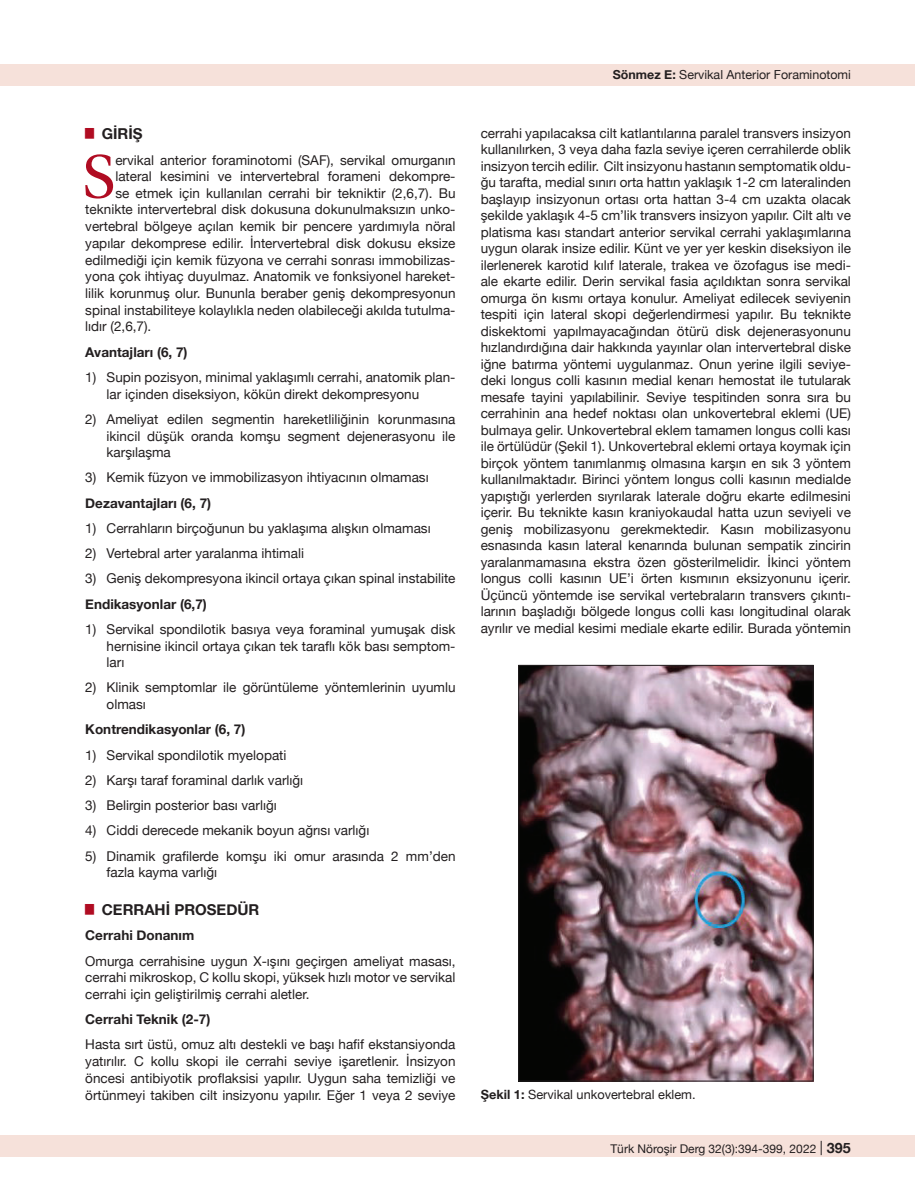
<style>
.page{position:relative;width:915px;height:1191px;background:#fff}
.page>*{position:absolute;margin:0;border:0;box-sizing:border-box;transform-origin:0 0}
.t1{font:61.2px "Utopia";color:#b00c22}
.t2{font:700 15px "Helvetica Neue";color:#231f20}
.t3{font:13.5px/16.5px "Helvetica Neue";color:#231f20;text-align:justify}
.t4{font:700 13.5px "Helvetica Neue";color:#231f20}
.t5{font:12.75px "Helvetica Neue";color:#231f20}
.t6{font:12.45px "Helvetica Neue";color:#231f20}
.t7{font:12px "Helvetica Neue";color:#231f20}
.s1{font-weight:700}
.s2{font-size:14.25px}
.s3{font-weight:700;font-size:14.25px}
</style>
<div class="page">
<div style="left:0;top:1135px;width:914px;height:22px;background:#f6e1da"></div>
<div style="left:0;top:64px;width:914px;height:21px;background:#f6e1da"></div>
<img style="left:520px;top:667px;width:291px;height:412px">
<div style="left:518px;top:665px;width:295px;height:416px;border:1px solid #231f20"></div>
<p class="t2" style="left:85px;top:122px;width:59px"><sup>█</sup> GIRIŞ</p>
<h1 class="t1" style="left:82px;top:141px;width:35px">S</h1>
<p class="t3" style="left:115px;top:152px;width:341px">ervikal anterior foraminotomi (SAF), servikal omurganın</p>
<p class="t3" style="left:115px;top:169px;width:341px">lateral kesimini ve intervertebral forameni dekompre-</p>
<p class="t3" style="left:115px;top:185px;width:341px">se etmek için kullanılan cerrahi bir tekniktir (2,6,7). Bu</p>
<p class="t3" style="left:85px;top:202px;width:371px">teknikte intervertebral disk dokusuna dokunulmaksızın unko-</p>
<p class="t3" style="left:85px;top:219px;width:371px">vertebral bölgeye açılan kemik bir pencere yardımıyla nöral</p>
<p class="t3" style="left:85px;top:235px;width:371px">yapılar dekomprese edilir. İntervertebral disk dokusu eksize</p>
<p class="t3" style="left:85px;top:252px;width:371px">edilmediği için kemik füzyona ve cerrahi sonrası immobilizas-</p>
<p class="t3" style="left:85px;top:269px;width:371px">yona çok ihtiyaç duyulmaz. Anatomik ve fonksiyonel hareket-</p>
<p class="t3" style="left:85px;top:286px;width:371px">lilik korunmuş olur. Bununla beraber geniş dekompresyonun</p>
<p class="t3" style="left:85px;top:302px;width:371px">spinal instabiliteye kolaylıkla neden olabileceği akılda tutulma-</p>
<p class="t3" style="left:85px;top:319px;width:68px">lıdır (2,6,7).</p>
<p class="t4" style="left:85px;top:341px;width:104px">Avantajları (6, 7)</p>
<p class="t3" style="left:106px;top:369px;width:350px;text-indent:-21px">1) Supin pozisyon, minimal yaklaşımlı cerrahi, anatomik plan&shy;lar içinden diseksiyon, kökün direkt dekompresyonu</p>
<p class="t3" style="left:106px;top:411px;width:350px;text-indent:-21px">2) Ameliyat edilen segmentin hareketliliğinin korunmasına ikincil düşük oranda komşu segment dejenerasyonu ile karşılaşma</p>
<p class="t3" style="left:85px;top:470px;width:345px">3) Kemik füzyon ve immobilizasyon ihtiyacının olmaması</p>
<p class="t4" style="left:85px;top:492px;width:127px">Dezavantajları (6, 7)</p>
<p class="t3" style="left:85px;top:520px;width:347px">1) Cerrahların birçoğunun bu yaklaşıma alışkın olmaması</p>
<p class="t3" style="left:85px;top:546px;width:220px">2) Vertebral arter yaralanma ihtimali</p>
<p class="t3" style="left:85px;top:571px;width:371px">3) Geniş dekompresyona ikincil ortaya çıkan spinal instabilite</p>
<p class="t4" style="left:85px;top:593px;width:123px">Endikasyonlar (6,7)</p>
<p class="t3" style="left:106px;top:621px;width:350px;text-indent:-21px">1) Servikal spondilotik basıya veya foraminal yumuşak disk hernisine ikincil ortaya çıkan tek taraflı kök bası semptom&shy;ları</p>
<p class="t3" style="left:106px;top:680px;width:350px;text-indent:-21px">2) Klinik semptomlar ile görüntüleme yöntemlerinin uyumlu olması</p>
<p class="t4" style="left:85px;top:719px;width:162px">Kontrendikasyonlar (6, 7)</p>
<p class="t3" style="left:85px;top:747px;width:203px">1) Servikal spondilotik myelopati</p>
<p class="t3" style="left:85px;top:772px;width:219px">2) Karşı taraf foraminal darlık varlığı</p>
<p class="t3" style="left:85px;top:798px;width:193px">3) Belirgin posterior bası varlığı</p>
<p class="t3" style="left:85px;top:823px;width:285px">4) Ciddi derecede mekanik boyun ağrısı varlığı</p>
<p class="t3" style="left:106px;top:848px;width:350px;text-indent:-21px">5) Dinamik grafilerde komşu iki omur arasında 2 mm’den fazla kayma varlığı</p>
<p class="t2" style="left:85px;top:898px;width:176px"><sup>█</sup> CERRAHI PROSEDÜR</p>
<p class="t4" style="left:85px;top:925px;width:110px">Cerrahi Donanım</p>
<p class="t3" style="left:85px;top:953px;width:371px">Omurga cerrahisine uygun X-ışını geçirgen ameliyat masası, cerrahi mikroskop, C kollu skopi, yüksek hızlı motor ve servikal cerrahi için geliştirilmiş cerrahi aletler.</p>
<p class="t4" style="left:85px;top:1008px;width:126px">Cerrahi Teknik (2-7)</p>
<p class="t3" style="left:85px;top:1037px;width:371px">Hasta sırt üstü, omuz altı destekli ve başı hafif ekstansiyonda yatırılır. C kollu skopi ile cerrahi seviye işaretlenir. İnsizyon öncesi antibiyotik proflaksisi yapılır. Uygun saha temizliği ve örtünmeyi takiben cilt insizyonu yapılır. Eğer 1 veya 2 seviye</p>
<p class="t6" style="left:612px;top:66px;width:239px"><span class="s1">Sönmez E:</span> Servikal Anterior Foraminotomi</p>
<p class="t3" style="left:480px;top:125px;width:371px">cerrahi yapılacaksa cilt katlantılarına paralel transvers insizyon kullanılırken, 3 veya daha fazla seviye içeren cerrahilerde oblik insizyon tercih edilir. Cilt insizyonu hastanın semptomatik oldu&shy;ğu tarafta, medial sınırı orta hattın yaklaşık 1-2 cm lateralinden başlayıp insizyonun ortası orta hattan 3-4 cm uzakta olacak şekilde yaklaşık 4-5 cm’lik transvers insizyon yapılır. Cilt altı ve platisma kası standart anterior servikal cerrahi yaklaşımlarına uygun olarak insize edilir. Künt ve yer yer keskin diseksiyon ile ilerlenerek karotid kılıf laterale, trakea ve özofagus ise medi&shy;ale ekarte edilir. Derin servikal fasia açıldıktan sonra servikal omurga ön kısmı ortaya konulur. Ameliyat edilecek seviyenin tespiti için lateral skopi değerlendirmesi yapılır. Bu teknikte diskektomi yapılmayacağından ötürü disk dejenerasyonunu hızlandırdığına dair hakkında yayınlar olan intervertebral diske iğne batırma yöntemi uygulanmaz. Onun yerine ilgili seviye&shy;deki longus colli kasının medial kenarı hemostat ile tutularak mesafe tayini yapılabilinir. Seviye tespitinden sonra sıra bu cerrahinin ana hedef noktası olan unkovertebral eklemi (UE) bulmaya gelir. Unkovertebral eklem tamamen longus colli kası ile örtülüdür (Şekil 1). Unkovertebral eklemi ortaya koymak için birçok yöntem tanımlanmış olmasına karşın en sık 3 yöntem kullanılmaktadır. Birinci yöntem longus colli kasının medialde yapıştığı yerlerden sıyrılarak laterale doğru ekarte edilmesini içerir. Bu teknikte kasın kraniyokaudal hatta uzun seviyeli ve geniş mobilizasyonu gerekmektedir. Kasın mobilizasyonu esnasında kasın lateral kenarında bulunan sempatik zincirin yaralanmamasına ekstra özen gösterilmelidir. İkinci yöntem longus colli kasının UE’i örten kısmının eksizyonunu içerir.<br>Üçüncü yöntemde ise servikal vertebraların transvers çıkıntı&shy;larının başladığı bölgede longus colli kası longitudinal olarak ayrılır ve medial kesimi mediale ekarte edilir. Burada yöntemin</p>
<p class="t5" style="left:480px;top:1085px;width:216px"><span class="s1">Şekil 1:</span> Servikal unkovertebral eklem.</p>
<p class="t7" style="left:610px;top:1140px;width:263px">Türk Nöroşir Derg 32(3):394-399, 2022 <span class="s2">|</span> <span class="s3">395395</span></p>
</div>
